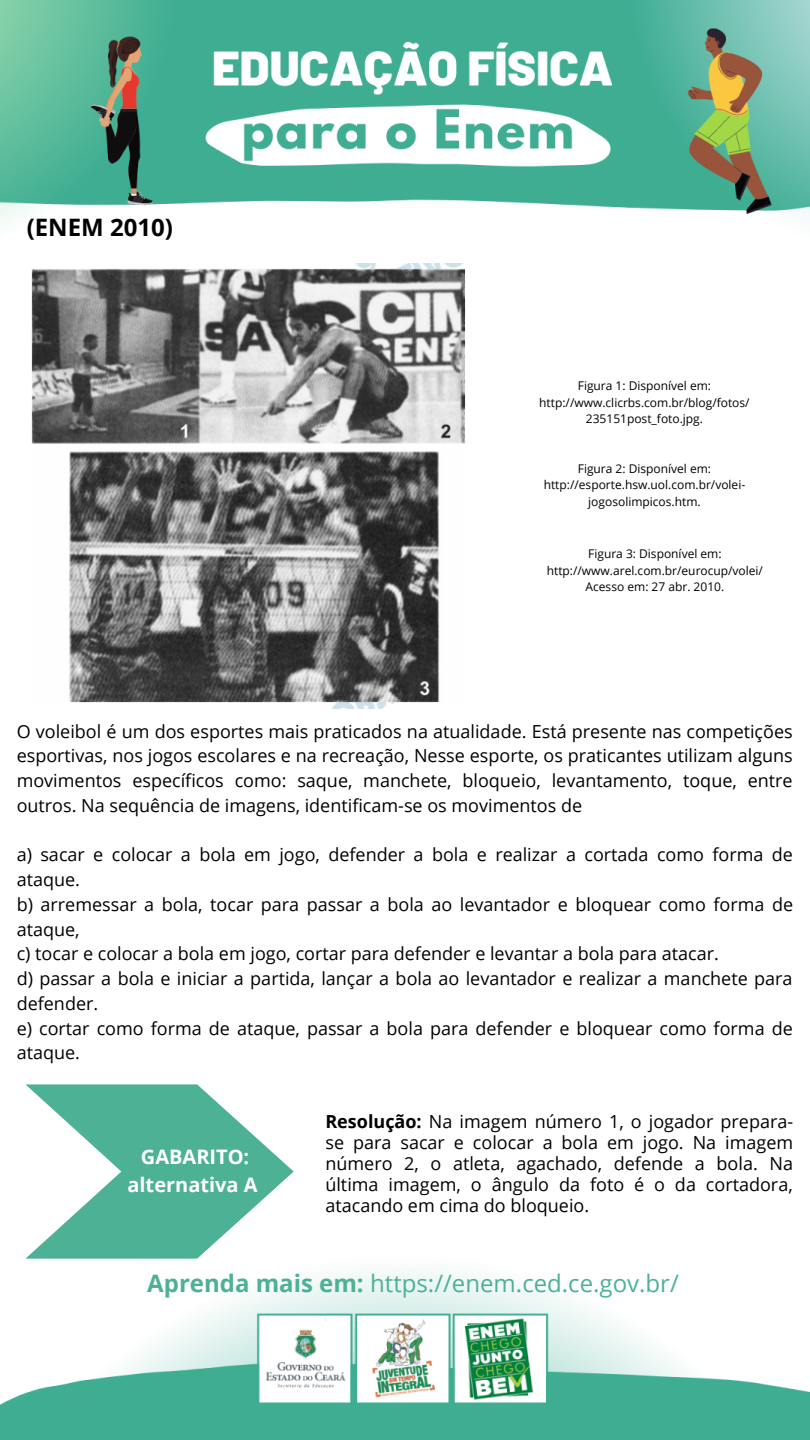
<style>
.page{position:relative;width:810px;height:1440px;background:#fff}
.page>*{position:absolute;margin:0;border:0;box-sizing:border-box;transform-origin:0 0}
.t1{font:24px "Open Sans";color:#4cb195}
.t2{font:700 24px "Open Sans";color:#000}
.t3{font:700 20px/28px "Open Sans";color:#fff;text-align:center}
.t4{font:18px/24.8px "Open Sans";color:#000;text-align:justify}
.t5{font:12px/16.5px "Open Sans";color:#000;text-align:center}
.s1{font-weight:700}
</style>
<div class="page">
<img style="left:0;top:0;width:810px;height:1440px">
<img style="left:26px;top:263px;width:443px;height:446px">
<svg style="left:26px;top:1084px;width:268px;height:175px;fill:#4cb195"></svg>
<h1 class="t2" style="left:27px;top:210px;width:148px">(ENEM 2010)</h1>
<p class="t5" style="left:539px;top:377px;width:212px">Figura 1: Disponível em: http://www.clicrbs.com.br/blog/fotos/<br>235151post_foto.jpg.</p>
<p class="t5" style="left:544px;top:460px;width:203px">Figura 2: Disponível em: http://esporte.hsw.uol.com.br/volei&shy;jogosolimpicos.htm.</p>
<p class="t5" style="left:547px;top:545px;width:218px">Figura 3: Disponível em: http://www.arel.com.br/eurocup/volei/<br>Acesso em: 27 abr. 2010.</p>
<p class="t4" style="left:17px;top:718px;width:778px">O voleibol é um dos esportes mais praticados na atualidade. Está presente nas competições esportivas, nos jogos escolares e na recreação, Nesse esporte, os praticantes utilizam alguns movimentos específicos como: saque, manchete, bloqueio, levantamento, toque, entre outros. Na sequência de imagens, identificam-se os movimentos de</p>
<p class="t4" style="left:17px;top:842px;width:778px;text-align:left">a) sacar e colocar a bola em jogo, defender a bola e realizar a cortada como forma de ataque.<br>b) arremessar a bola, tocar para passar a bola ao levantador e bloquear como forma de ataque,<br>c) tocar e colocar a bola em jogo, cortar para defender e levantar a bola para atacar.<br>d) passar a bola e iniciar a partida, lançar a bola ao levantador e realizar a manchete para defender.<br>e) cortar como forma de ataque, passar a bola para defender e bloquear como forma de ataque.</p>
<p class="t3" style="left:127px;top:1143px;width:132px">GABARITO: alternativa A</p>
<p class="t4" style="left:325px;top:1111px;width:469px;line-height:21px"><span class="s1">Resolução:</span> Na imagem número 1, o jogador prepara&shy;se para sacar e colocar a bola em jogo. Na imagem número 2, o atleta, agachado, defende a bola. Na última imagem, o ângulo da foto é o da cortadora, atacando em cima do bloqueio.</p>
<h1 class="t1" style="left:147px;top:1267px;width:533px"><span class="s1">Aprenda mais em:</span> https://enem.ced.ce.gov.br/</h1>
</div>
